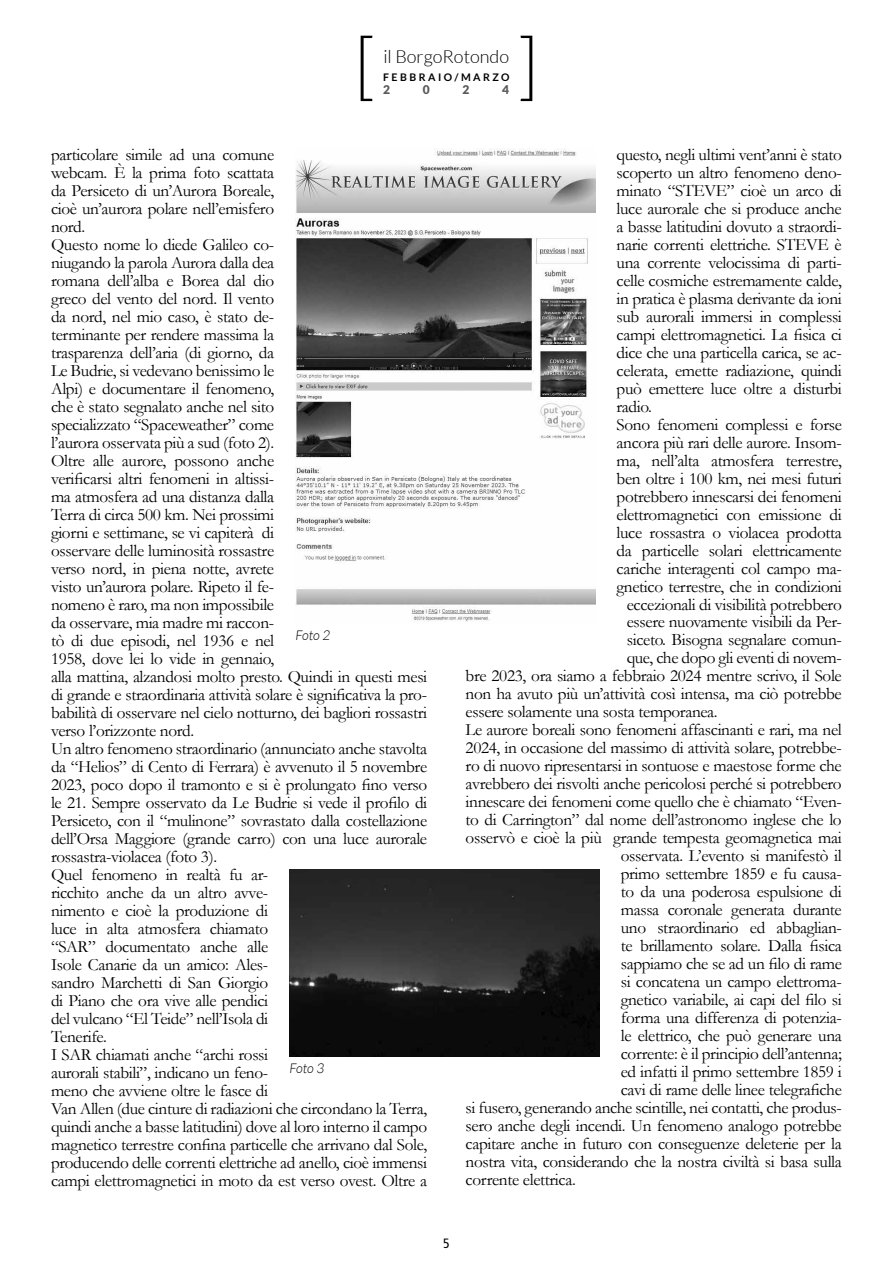
<style>
.page{position:relative;width:893px;height:1263px;background:#fff}
.page>*{position:absolute;margin:0;border:0;box-sizing:border-box;transform-origin:0 0}
.t1{font:300 73.5px "Lato";color:#000}
.t2{font:300 18px "Lato";color:#000}
.t3{font:17.25px/18px "Garamond";letter-spacing:-.02em;color:#000}
.t4{font:italic 300 13.5px "Lato";color:#000}
.t5{font:condensed 13.5px "Frutiger LT Std";color:#000}
.t6{font:900 12px "Lato";color:#58595b}
.t7{font:700 10.5px "Lato";letter-spacing:.235em;color:#000}
</style>
<div class="page">
<img style="left:296px;top:149px;width:299px;height:472px">
<img style="left:290px;top:870px;width:310px;height:186px">
<h1 class="t1" style="left:354px;top:26px;width:24px">[</h1>
<p class="t2" style="left:383px;top:47px;width:127px">il BorgoRotondo</p>
<p class="t7" style="left:383px;top:72px;width:128px">FEBBRAIO/MARZO</p>
<p class="t6" style="left:383px;top:83px;width:8px">2</p>
<p class="t6" style="left:423px;top:83px;width:8px">0</p>
<p class="t6" style="left:462px;top:83px;width:8px">2</p>
<p class="t6" style="left:502px;top:83px;width:8px">4</p>
<p class="t3" style="left:51px;top:145px;width:378px">particolare simile ad una comune<br>webcam. È la prima foto scattata<br>da Persiceto di un’Aurora Boreale,<br>cioè un’aurora polare nell’emisfero<br>nord.<br>Questo nome lo diede Galileo co-<br>niugando la parola Aurora dalla dea<br>romana dell’alba e Borea dal dio<br>greco del vento del nord. Il vento<br>da nord, nel mio caso, è stato de-<br>terminante per rendere massima la<br>trasparenza dell’aria (di giorno, da<br>Le Budrie, si vedevano benissimo le<br>Alpi) e documentare il fenomeno,<br>che è stato segnalato anche nel sito<br>specializzato “Spaceweather” come<br>l’aurora osservata più a sud (foto 2).<br>Oltre alle aurore, possono anche<br>verificarsi altri fenomeni in altissi-<br>ma atmosfera ad una distanza dalla<br>Terra di circa 500 km. Nei prossimi<br>giorni e settimane, se vi capiterà di<br>osservare delle luminosità rossastre<br>verso nord, in piena notte, avrete<br>visto un’aurora polare. Ripeto il fe-<br>nomeno è raro, ma non impossibile<br>da osservare, mia madre mi raccon-<br>tò di due episodi, nel 1936 e nel<br>1958, dove lei lo vide in gennaio,<br>alla mattina, alzandosi molto presto. Quindi in questi mesi di grande e straordinaria attività solare è significativa la pro&shy;babilità di osservare nel cielo notturno, dei bagliori rossastri verso l’orizzonte nord.<br>Un altro fenomeno straordinario (annunciato anche stavolta da “Helios” di Cento di Ferrara) è avvenuto il 5 novembre 2023, poco dopo il tramonto e si è prolungato fino verso le 21. Sempre osservato da Le Budrie si vede il profilo di Persiceto, con il “mulinone” sovrastato dalla costellazione dell’Orsa Maggiore (grande carro) con una luce aurorale rossastra-violacea (foto 3).<br>Quel fenomeno in realtà fu ar-<br>ricchito anche da un altro avve-<br>nimento e cioè la produzione di<br>luce in alta atmosfera chiamato<br>“SAR” documentato anche alle<br>Isole Canarie da un amico: Ales-<br>sandro Marchetti di San Giorgio<br>di Piano che ora vive alle pendici<br>del vulcano “El Teide” nell’Isola di<br>Tenerife.<br>I SAR chiamati anche “archi rossi<br>aurorali stabili”, indicano un feno-<br>meno che avviene oltre le fasce di<br>Van Allen (due cinture di radiazioni che circondano la Terra, quindi anche a basse latitudini) dove al loro interno il campo magnetico terrestre confina particelle che arrivano dal Sole, producendo delle correnti elettriche ad anello, cioè immensi campi elettromagnetici in moto da est verso ovest. Oltre a</p>
<p class="t3" style="left:617px;top:145px;width:227px">questo, negli ultimi vent’anni è stato</p>
<p class="t3" style="left:617px;top:163px;width:227px">scoperto un altro fenomeno deno-</p>
<p class="t3" style="left:617px;top:181px;width:227px">minato “STEVE” cioè un arco di</p>
<p class="t3" style="left:617px;top:199px;width:227px">luce aurorale che si produce anche</p>
<p class="t3" style="left:617px;top:217px;width:227px">a basse latitudini dovuto a straordi-</p>
<p class="t3" style="left:617px;top:235px;width:227px">narie correnti elettriche. STEVE è</p>
<p class="t3" style="left:617px;top:253px;width:227px">una corrente velocissima di parti-</p>
<p class="t3" style="left:617px;top:271px;width:227px">celle cosmiche estremamente calde,</p>
<p class="t3" style="left:617px;top:289px;width:227px">in pratica è plasma derivante da ioni</p>
<p class="t3" style="left:617px;top:307px;width:227px">sub aurorali immersi in complessi</p>
<p class="t3" style="left:617px;top:325px;width:227px">campi elettromagnetici. La fisica ci</p>
<p class="t3" style="left:617px;top:343px;width:227px">dice che una particella carica, se ac-</p>
<p class="t3" style="left:617px;top:361px;width:227px">celerata, emette radiazione, quindi</p>
<p class="t3" style="left:617px;top:379px;width:227px">può emettere luce oltre a disturbi</p>
<p class="t3" style="left:617px;top:397px;width:37px">radio.</p>
<p class="t3" style="left:617px;top:415px;width:227px">Sono fenomeni complessi e forse</p>
<p class="t3" style="left:617px;top:433px;width:227px">ancora più rari delle aurore. Insom-</p>
<p class="t3" style="left:617px;top:451px;width:227px">ma, nell’alta atmosfera terrestre,</p>
<p class="t3" style="left:617px;top:469px;width:227px">ben oltre i 100 km, nei mesi futuri</p>
<p class="t3" style="left:617px;top:487px;width:227px">potrebbero innescarsi dei fenomeni</p>
<p class="t3" style="left:617px;top:505px;width:227px">elettromagnetici con emissione di</p>
<p class="t3" style="left:617px;top:523px;width:227px">luce rossastra o violacea prodotta</p>
<p class="t3" style="left:617px;top:541px;width:227px">da particelle solari elettricamente</p>
<p class="t3" style="left:617px;top:559px;width:227px">cariche interagenti col campo ma-</p>
<p class="t3" style="left:617px;top:577px;width:227px">gnetico terrestre, che in condizioni</p>
<p class="t3" style="left:627px;top:595px;width:217px">eccezionali di visibilità potrebbero</p>
<p class="t3" style="left:627px;top:613px;width:217px">essere nuovamente visibili da Per-</p>
<p class="t3" style="left:627px;top:631px;width:217px">siceto. Bisogna segnalare comun-</p>
<p class="t3" style="left:627px;top:649px;width:217px">que, che dopo gli eventi di novem-</p>
<p class="t3" style="left:466px;top:667px;width:378px">bre 2023, ora siamo a febbraio 2024 mentre scrivo, il Sole</p>
<p class="t3" style="left:466px;top:685px;width:378px">non ha avuto più un’attività così intensa, ma ciò potrebbe</p>
<p class="t3" style="left:466px;top:703px;width:254px">essere solamente una sosta temporanea.</p>
<p class="t3" style="left:466px;top:721px;width:378px">Le aurore boreali sono fenomeni affascinanti e rari, ma nel</p>
<p class="t3" style="left:466px;top:739px;width:378px">2024, in occasione del massimo di attività solare, potrebbe-</p>
<p class="t3" style="left:466px;top:757px;width:378px">ro di nuovo ripresentarsi in sontuose e maestose forme che</p>
<p class="t3" style="left:466px;top:775px;width:378px">avrebbero dei risvolti anche pericolosi perché si potrebbero</p>
<p class="t3" style="left:466px;top:793px;width:378px">innescare dei fenomeni come quello che è chiamato “Even-</p>
<p class="t3" style="left:466px;top:811px;width:378px">to di Carrington” dal nome dell’astronomo inglese che lo</p>
<p class="t3" style="left:466px;top:829px;width:378px">osservò e cioè la più grande tempesta geomagnetica mai</p>
<p class="t3" style="left:621px;top:847px;width:223px">osservata. L’evento si manifestò il</p>
<p class="t3" style="left:621px;top:865px;width:223px">primo settembre 1859 e fu causa-</p>
<p class="t3" style="left:621px;top:883px;width:223px">to da una poderosa espulsione di</p>
<p class="t3" style="left:621px;top:901px;width:223px">massa coronale generata durante</p>
<p class="t3" style="left:621px;top:919px;width:223px">uno straordinario ed abbaglian-</p>
<p class="t3" style="left:621px;top:937px;width:223px">te brillamento solare. Dalla fisica</p>
<p class="t3" style="left:621px;top:955px;width:223px">sappiamo che se ad un filo di rame</p>
<p class="t3" style="left:621px;top:973px;width:223px">si concatena un campo elettroma-</p>
<p class="t3" style="left:621px;top:991px;width:223px">gnetico variabile, ai capi del filo si</p>
<p class="t3" style="left:621px;top:1009px;width:223px">forma una differenza di potenzia-</p>
<p class="t3" style="left:621px;top:1027px;width:222px">le elettrico, che può generare una</p>
<p class="t3" style="left:621px;top:1045px;width:223px">corrente: è il principio dell’antenna;</p>
<p class="t3" style="left:621px;top:1063px;width:223px">ed infatti il primo settembre 1859 i</p>
<p class="t3" style="left:621px;top:1081px;width:223px">cavi di rame delle linee telegrafiche</p>
<p class="t3" style="left:466px;top:1099px;width:378px">si fusero, generando anche scintille, nei contatti, che produs-</p>
<p class="t3" style="left:466px;top:1117px;width:378px">sero anche degli incendi. Un fenomeno analogo potrebbe</p>
<p class="t3" style="left:466px;top:1135px;width:378px">capitare anche in futuro con conseguenze deleterie per la</p>
<p class="t3" style="left:466px;top:1153px;width:378px">nostra vita, considerando che la nostra civiltà si basa sulla</p>
<p class="t3" style="left:466px;top:1171px;width:112px">corrente elettrica.</p>
<p class="t4" style="left:296px;top:628px;width:36px">Foto 2</p>
<p class="t4" style="left:290px;top:1060px;width:36px">Foto 3</p>
<p class="t5" style="left:443px;top:1236px;width:8px">5</p>
</div>
